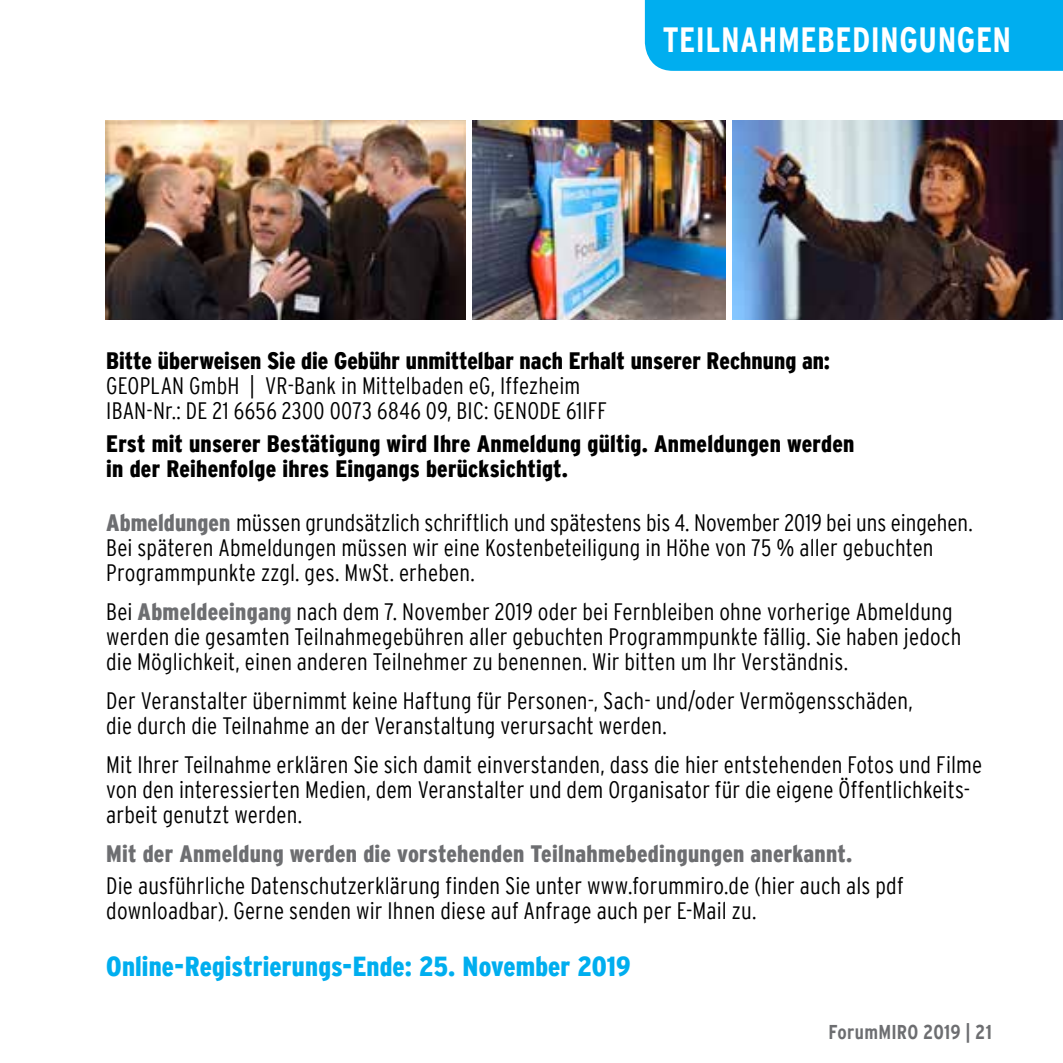
<style>
.page{position:relative;width:1063px;height:1063px;background:#fff}
.page>*{position:absolute;margin:0;border:0;box-sizing:border-box;transform-origin:0 0}
.t1{font:700 condensed 35px "Interstate";letter-spacing:.015em;color:#fff}
.t2{font:900 condensed 27.5px "Interstate";letter-spacing:.005em;color:#00aeef}
.t3{font:300 condensed 23.75px/25px "Interstate";letter-spacing:.005em;color:#000}
.t4{font:900 condensed 23.75px/25px "Interstate";letter-spacing:.005em;color:#000}
.t5{font:900 condensed 23.75px "Interstate";letter-spacing:.01em;color:#6d6e71}
.t6{font:700 condensed 20px "Interstate";letter-spacing:.015em;color:#6d6e71}
.s1{font-weight:900;color:#6d6e71}
</style>
<div class="page">
<img style="left:106px;top:120px;width:360px;height:200px">
<img style="left:473px;top:120px;width:253px;height:200px">
<img style="left:733px;top:120px;width:330px;height:200px">
<div style="left:645px;top:0;width:418px;height:71px;background:#00aeef"></div>
<h1 class="t1" style="left:663px;top:20px;width:350px">TEILNAHMEBEDINGUNGEN</h1>
<p class="t4" style="left:106px;top:348px;width:725px">Bitte überweisen Sie die Gebühr unmittelbar nach Erhalt unserer Rechnung an:</p>
<p class="t3" style="left:106px;top:373px;width:502px">GEOPLAN GmbH | VR-Bank in Mittelbaden eG, Iffezheim<br>IBAN-Nr.: DE 21 6656 2300 0073 6846 09, BIC: GENODE 61IFF</p>
<p class="t4" style="left:106px;top:431px;width:750px">Erst mit unserer Bestätigung wird Ihre Anmeldung gültig. Anmeldungen werden in der Reihenfolge ihres Eingangs berücksichtigt.</p>
<p class="t3" style="left:106px;top:510px;width:868px"><span class="s1">Abmeldungen</span> müssen grundsätzlich schriftlich und spätestens bis 4. November 2019 bei uns eingehen.<br>Bei späteren Abmeldungen müssen wir eine Kostenbeteiligung in Höhe von 75 % aller gebuchten<br>Programmpunkte zzgl. ges. MwSt. erheben.</p>
<p class="t3" style="left:106px;top:599px;width:857px">Bei <span class="s1">Abmeldeeingang</span> nach dem 7. November 2019 oder bei Fernbleiben ohne vorherige Abmeldung werden die gesamten Teilnahmegebühren aller gebuchten Programmpunkte fällig. Sie haben jedoch die Möglichkeit, einen anderen Teilnehmer zu benennen. Wir bitten um Ihr Verständnis.</p>
<p class="t3" style="left:106px;top:688px;width:808px">Der Veranstalter übernimmt keine Haftung für Personen-, Sach- und/oder Vermögensschäden, die durch die Teilnahme an der Veranstaltung verursacht werden.</p>
<p class="t3" style="left:106px;top:752px;width:878px">Mit Ihrer Teilnahme erklären Sie sich damit einverstanden, dass die hier entstehenden Fotos und Filme von den interessierten Medien, dem Veranstalter und dem Organisator für die eigene Öffentlichkeits&shy;arbeit genutzt werden.</p>
<p class="t5" style="left:106px;top:841px;width:748px">Mit der Anmeldung werden die vorstehenden Teilnahmebedingungen anerkannt.</p>
<p class="t3" style="left:106px;top:873px;width:799px">Die ausführliche Datenschutzerklärung finden Sie unter www.forummiro.de (hier auch als pdf downloadbar). Gerne senden wir Ihnen diese auf Anfrage auch per E-Mail zu.</p>
<p class="t2" style="left:106px;top:951px;width:526px">Online-Registrierungs-Ende: 25. November 2019</p>
<p class="t6" style="left:828px;top:1021px;width:165px">ForumMIRO 2019 | 21</p>
</div>
